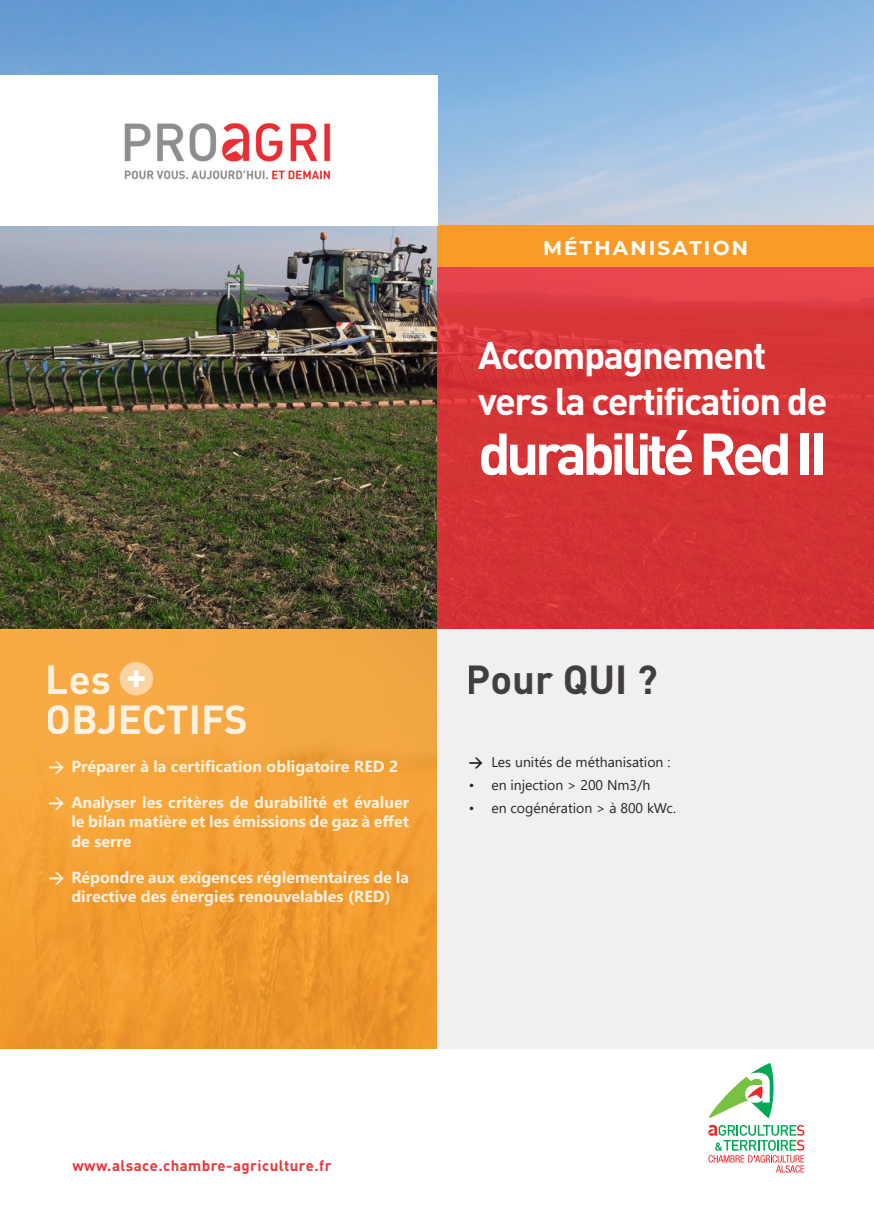
<style>
.page{position:relative;width:874px;height:1225px;background:#fff}
.page>*{position:absolute;margin:0;border:0;box-sizing:border-box;transform-origin:0 0}
.t1{font:700 58px "DIN";letter-spacing:-.08em;color:#fff}
.t2{font:700 40px/40px "DIN";color:#fff}
.t3{font:700 40px "DIN";color:#231f20}
.t4{font:700 38px/45.6px "DIN";letter-spacing:-.04em;color:#fff}
.t5{font:700 37.8px "DIN";color:#fff}
.t6{font:700 20px "Montserrat";letter-spacing:.11em;color:#fff}
.t7{font:700 16px/19.2px "Segoe UI";color:#fff;text-align:justify}
.t8{font:700 15px "DIN";letter-spacing:.03em;color:#ee343b}
.t9{font:14px "Segoe UI";color:#000}
.s1{font-family:"DIN"}
.s2{font-family:"DIN";font-weight:700}
</style>
<div class="page">
<img style="left:0;top:0;width:873px;height:629px">
<svg style="left:437px;top:267px;width:436px;height:362px;background:#d53537"></svg>
<div style="left:0;top:629px;width:437px;height:419px;background:linear-gradient(to bottom,#f7ac47,#ee9527)"></div>
<div style="left:120px;top:662px;width:33px;height:33px;background:#fad4a1;border-radius:50%"></div>
<div style="left:437px;top:629px;width:436px;height:419px;background:#f0f0f0"></div>
<div style="left:437px;top:226px;width:436px;height:41px;background:#f89c27"></div>
<svg style="left:708px;top:1125px;width:96px;height:47px"></svg>
<svg style="left:708px;top:1063px;width:65px;height:55px"></svg>
<div style="left:0;top:75px;width:437px;height:151px;background:#fff"></div>
<img style="left:124px;top:123px;width:207px;height:57px">
<p class="t6" style="left:542px;top:234px;width:206px">MÉTHANISATION</p>
<p class="t4" style="left:478px;top:331px;width:350px">Accompagnement vers la certification de</p>
<p class="t1" style="left:478px;top:416px;width:350px">durabilité Red II</p>
<h2 class="t2" style="left:46px;top:657px;width:203px">Les<br>OBJECTIFS</h2>
<p class="t5" style="left:126px;top:650px;width:22px">+</p>
<p class="t7" style="left:49px;top:755px;width:351px"><span class="s1">&gt;</span> Préparer à la certification obligatoire RED 2</p>
<p class="t7" style="left:71px;top:791px;width:339px;text-indent:-23px"><span class="s1">&gt;</span> Analyser les critères de durabilité et évaluer le bilan matière et les émissions de gaz à effet de serre</p>
<p class="t7" style="left:49px;top:866px;width:361px;text-align:center"><span class="s1">&gt;</span> Répondre aux exigences réglementaires de la directive des énergies renouvelables (RED)</p>
<h2 class="t3" style="left:465px;top:653px;width:193px">Pour QUI ?</h2>
<p class="t9" style="left:468px;top:749px;width:203px"><span class="s2">&gt;</span> Les unités de méthanisation :</p>
<p class="t9" style="left:468px;top:772px;width:183px">• en injection &gt; 200 Nm3/h</p>
<p class="t9" style="left:468px;top:795px;width:209px">• en cogénération &gt; à 800 kWc.</p>
<p class="t8" style="left:72px;top:1155px;width:260px">www.alsace.chambre-agriculture.fr</p>
</div>
